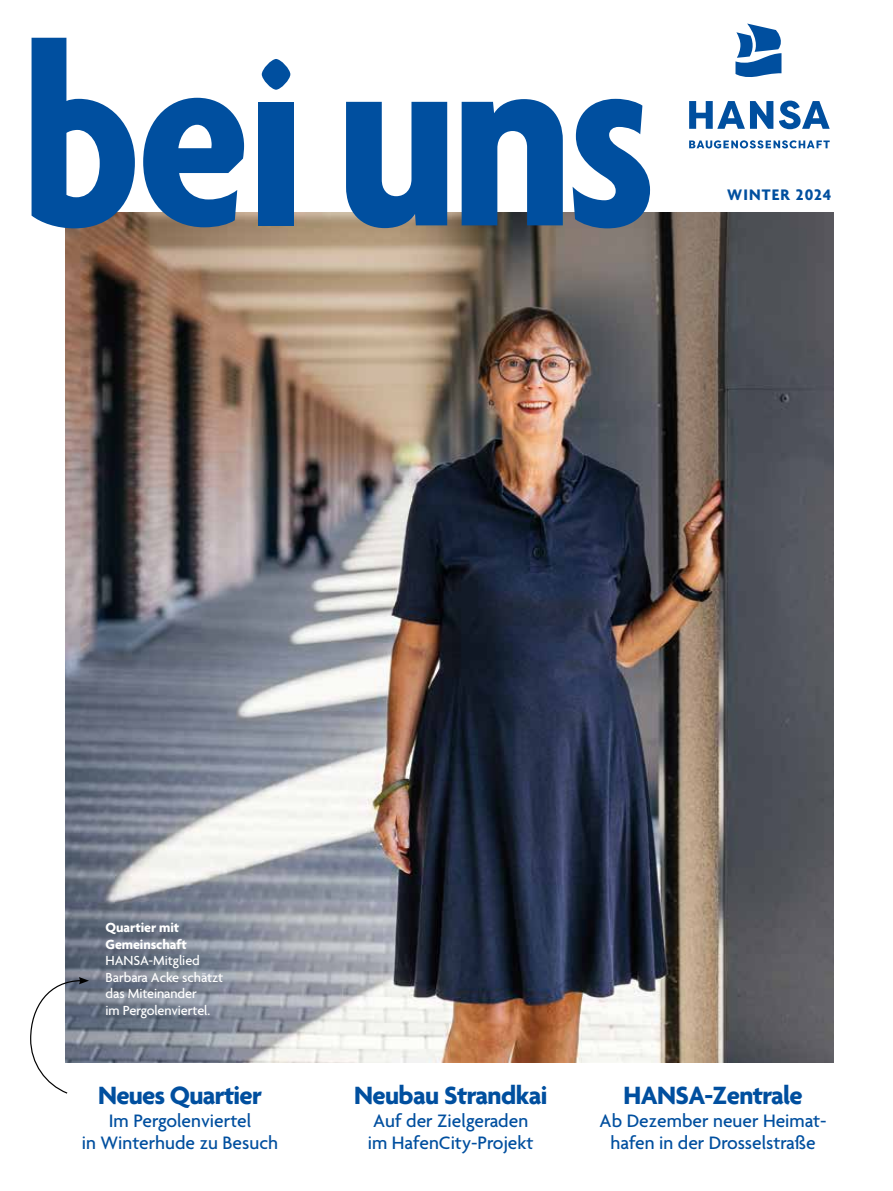
<style>
.page{position:relative;width:893px;height:1191px;background:#fff}
.page>*{position:absolute;margin:0;border:0;box-sizing:border-box;transform-origin:0 0}
.t1{font:700 27px "Agenda";letter-spacing:-.02em;color:#004f9f}
.t2{font:500 19.5px/22.5px "Agenda";color:#004f9f;text-align:center}
.t3{font:700 16.5px "Agenda";letter-spacing:.07em;color:#004f9f}
.t4{font:500 14.25px/16.5px "Agenda";letter-spacing:-.005em;color:#fff}
.t5{font:700 14.25px/16.5px "Agenda";letter-spacing:-.005em;color:#fff}
</style>
<div class="page">
<img style="left:65px;top:213px;width:769px;height:849px">
<svg style="left:30px;top:977px;width:59px;height:117px"></svg>
<svg style="left:262px;top:59px;width:28px;height:31px"></svg>
<svg style="left:143px;top:98px;width:101px;height:129px"></svg>
<svg style="left:32px;top:38px;width:103px;height:190px"></svg>
<div style="left:258px;top:102px;width:36px;height:123px;background:#004f9f"></div>
<svg style="left:346px;top:102px;width:101px;height:126px"></svg>
<svg style="left:462px;top:99px;width:101px;height:126px"></svg>
<svg style="left:573px;top:99px;width:77px;height:129px"></svg>
<svg style="left:735px;top:24px;width:47px;height:53px"></svg>
<svg style="left:689px;top:101px;width:84px;height:28px"></svg>
<svg style="left:779px;top:101px;width:51px;height:28px"></svg>
<svg style="left:689px;top:140px;width:141px;height:8px"></svg>
<p class="t3" style="left:727px;top:186px;width:106px">WINTER 2024</p>
<p class="t5" style="left:106px;top:920px;width:83px">Quartier mit<br>Gemeinschaft</p>
<p class="t4" style="left:106px;top:953px;width:119px">HANSA-Mitglied<br>Barbara Acke schätzt das Miteinander<br>im Pergolenviertel.</p>
<h1 class="t1" style="left:98px;top:1081px;width:165px">Neues Quartier</h1>
<p class="t2" style="left:82px;top:1110px;width:198px">Im Pergolenviertel<br>in Winterhude zu Besuch</p>
<h1 class="t1" style="left:354px;top:1081px;width:195px">Neubau Strandkai</h1>
<p class="t2" style="left:368px;top:1110px;width:167px;text-align:left">Auf der Zielgeraden im HafenCity-Projekt</p>
<h1 class="t1" style="left:624px;top:1081px;width:181px">HANSA-Zentrale</h1>
<p class="t2" style="left:600px;top:1110px;width:228px">Ab Dezember neuer Heimat&shy;hafen in der Drosselstraße</p>
</div>
